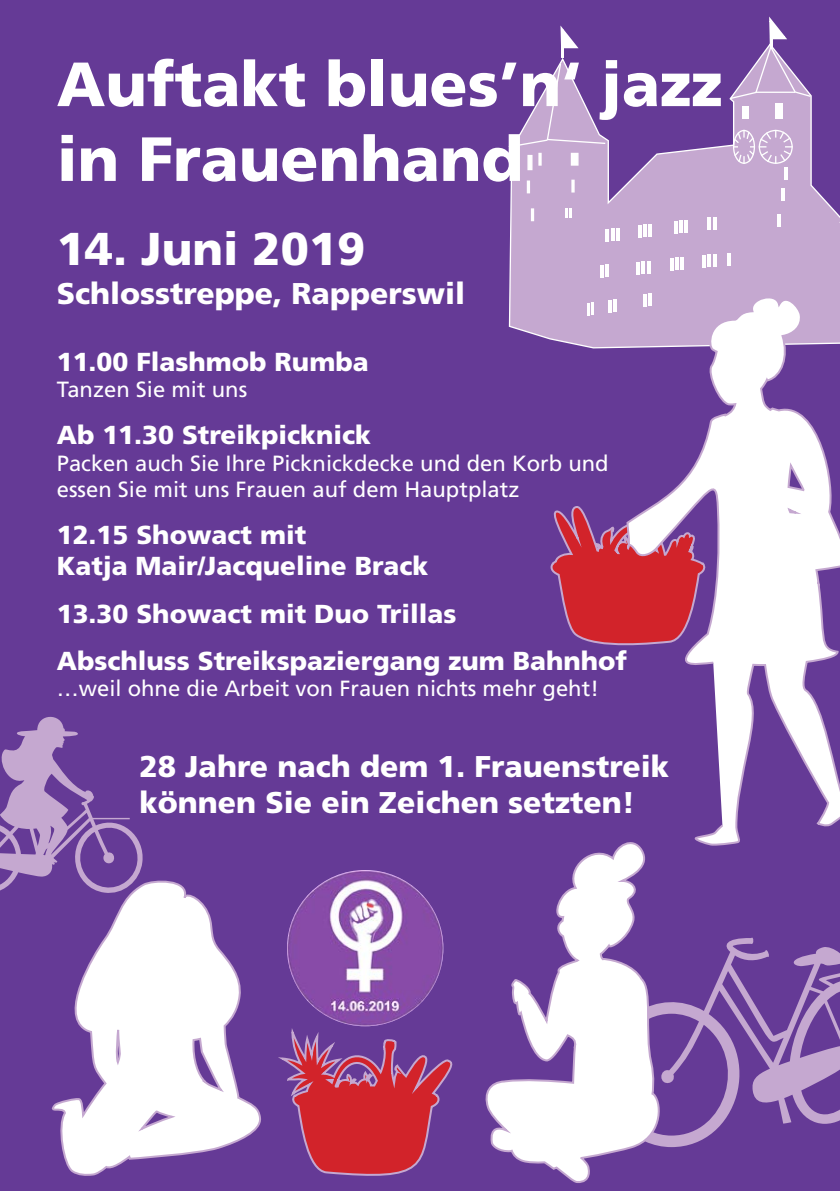
<style>
.page{position:relative;width:840px;height:1191px;background:#fff}
.page>*{position:absolute;margin:0;border:0;box-sizing:border-box;transform-origin:0 0}
.t1{font:900 62.4px/74.8px "Frutiger";color:#fff}
.t2{font:900 46px "Frutiger";color:#fff}
.t3{font:900 30px/36px "Frutiger";color:#fff}
.t4{font:900 26px/31.2px "Frutiger";color:#fff}
.t5{font:22px/26.4px "Frutiger";color:#fff}
</style>
<div class="page">
<div style="left:0;top:0;width:839px;height:1191px;background:#653a96"></div>
<svg style="left:278px;top:1021px;width:175px;height:155px"></svg>
<svg style="left:51px;top:880px;width:210px;height:296px"></svg>
<svg style="left:663px;top:937px;width:176px;height:210px"></svg>
<svg style="left:550px;top:506px;width:74px;height:140px"></svg>
<img style="left:287px;top:870px;width:156px;height:156px;border-radius:78px">
<svg style="left:485px;top:843px;width:178px;height:340px"></svg>
<svg style="left:0;top:716px;width:152px;height:179px"></svg>
<svg style="left:508px;top:95px;width:331px;height:254px"></svg>
<svg style="left:642px;top:224px;width:4px;height:12px"></svg>
<svg style="left:637px;top:225px;width:4px;height:13px"></svg>
<hr style="left:648px;top:224px;width:4px;height:12px;background:#fff">
<svg style="left:678px;top:220px;width:4px;height:13px"></svg>
<svg style="left:610px;top:228px;width:4px;height:13px"></svg>
<svg style="left:613px;top:299px;width:3px;height:13px"></svg>
<svg style="left:641px;top:261px;width:3px;height:13px"></svg>
<svg style="left:675px;top:256px;width:3px;height:13px"></svg>
<svg style="left:707px;top:254px;width:3px;height:13px"></svg>
<svg style="left:707px;top:217px;width:3px;height:13px"></svg>
<svg style="left:673px;top:221px;width:4px;height:13px"></svg>
<svg style="left:511px;top:26px;width:97px;height:251px"></svg>
<svg style="left:599px;top:265px;width:4px;height:13px"></svg>
<svg style="left:607px;top:300px;width:4px;height:13px"></svg>
<svg style="left:587px;top:302px;width:6px;height:14px"></svg>
<svg style="left:635px;top:262px;width:4px;height:13px"></svg>
<svg style="left:669px;top:258px;width:4px;height:13px"></svg>
<svg style="left:701px;top:255px;width:4px;height:13px"></svg>
<svg style="left:726px;top:253px;width:4px;height:13px"></svg>
<svg style="left:684px;top:220px;width:3px;height:13px"></svg>
<svg style="left:615px;top:228px;width:4px;height:13px"></svg>
<svg style="left:646px;top:261px;width:4px;height:13px"></svg>
<hr style="left:680px;top:256px;width:4px;height:13px;background:#fff">
<svg style="left:712px;top:254px;width:4px;height:13px"></svg>
<svg style="left:712px;top:217px;width:4px;height:13px"></svg>
<svg style="left:728px;top:17px;width:83px;height:235px"></svg>
<hr style="left:755px;top:92px;width:39px;height:1px;background:#fff">
<svg style="left:624px;top:291px;width:215px;height:555px"></svg>
<h1 class="t1" style="left:57px;top:47px;width:666px">Auftakt blues’n‘ jazz in Frauenhand</h1>
<h2 class="t2" style="left:57px;top:221px;width:310px">14. Juni 2019</h2>
<p class="t3" style="left:57px;top:276px;width:410px">Schlosstreppe, Rapperswil</p>
<p class="t4" style="left:57px;top:346px;width:313px">11.00 Flashmob Rumba</p>
<p class="t5" style="left:57px;top:376px;width:192px">Tanzen Sie mit uns</p>
<p class="t4" style="left:57px;top:419px;width:315px">Ab 11.30 Streikpicknick</p>
<p class="t5" style="left:57px;top:450px;width:553px">Packen auch Sie Ihre Picknickdecke und den Korb und essen Sie mit uns Frauen auf dem Hauptplatz</p>
<p class="t4" style="left:57px;top:519px;width:373px">12.15 Showact mit<br>Katja Mair/Jacqueline Brack</p>
<p class="t4" style="left:57px;top:590px;width:571px;line-height:47.2px">13.30 Showact mit Duo Trillas<br>Abschluss Streikspaziergang zum Bahnhof</p>
<p class="t5" style="left:57px;top:675px;width:543px">…weil ohne die Arbeit von Frauen nichts mehr geht!</p>
<p class="t3" style="left:139px;top:748px;width:531px">28 Jahre nach dem 1. Frauenstreik können Sie ein Zeichen setzten!</p>
</div>
